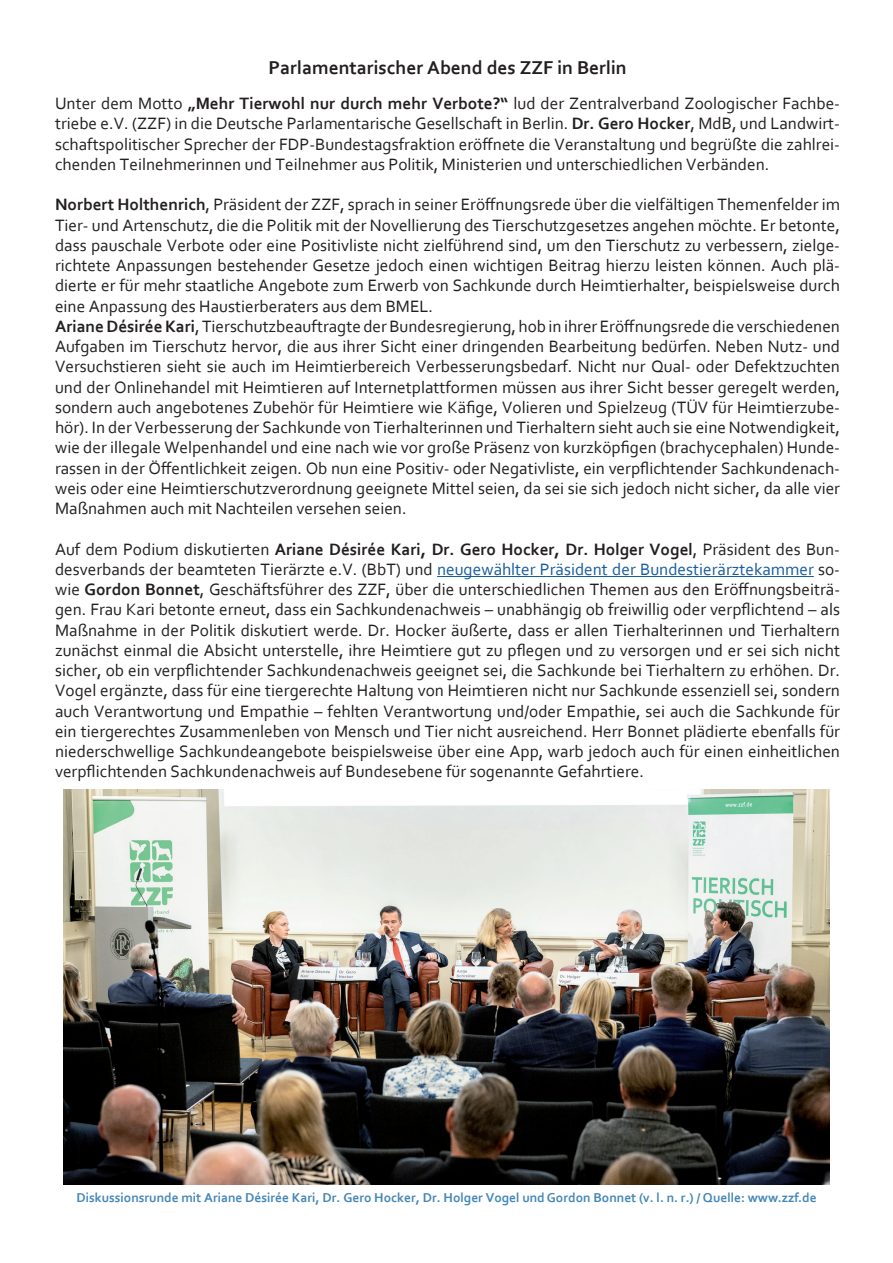
<style>
.page{position:relative;width:893px;height:1263px;background:#fff}
.page>*{position:absolute;margin:0;border:0;box-sizing:border-box;transform-origin:0 0}
.t1{font:700 19.5px "Corbel";color:#231f20}
.t2{font:17.25px/20.2px "Corbel";color:#231f20;text-align:justify}
.t3{font:700 13.5px "Corbel";color:#4487b9}
.s1{font-weight:700}
.s2{color:#175d9e}
</style>
<div class="page">
<hr style="left:437px;top:576px;width:377px;height:1px;background:#175d9e">
<img style="left:64px;top:789px;width:765px;height:395px">
<p class="t1" style="left:268px;top:55px;width:360px">Parlamentarischer Abend des ZZF in Berlin</p>
<p class="t2" style="left:55px;top:93px;width:786px">Unter dem Motto <span class="s1">„Mehr Tierwohl nur durch mehr Verbote?“</span> lud der Zentralverband Zoologischer Fachbe&shy;triebe e.V. (ZZF) in die Deutsche Parlamentarische Gesellschaft in Berlin. <span class="s1">Dr. Gero Hocker</span>, MdB, und Landwirt&shy;schaftspolitischer Sprecher der FDP-Bundestagsfraktion eröffnete die Veranstaltung und begrüßte die zahlrei&shy;chenden Teilnehmerinnen und Teilnehmer aus Politik, Ministerien und unterschiedlichen Verbänden.</p>
<p class="t2" style="left:55px;top:194px;width:786px;text-align:left"><span class="s1">Norbert Holthenrich</span>, Präsident der ZZF, sprach in seiner Eröffnungsrede über die vielfältigen Themenfelder im Tier- und Artenschutz, die die Politik mit der Novellierung des Tierschutzgesetzes angehen möchte. Er betonte, dass pauschale Verbote oder eine Positivliste nicht zielführend sind, um den Tierschutz zu verbessern, zielge&shy;richtete Anpassungen bestehender Gesetze jedoch einen wichtigen Beitrag hierzu leisten können. Auch plä&shy;dierte er für mehr staatliche Angebote zum Erwerb von Sachkunde durch Heimtierhalter, beispielsweise durch eine Anpassung des Haustierberaters aus dem BMEL.<br><span class="s1">Ariane Désirée Kari</span>, Tierschutzbeauftragte der Bundesregierung, hob in ihrer Eröffnungsrede die verschiedenen Aufgaben im Tierschutz hervor, die aus ihrer Sicht einer dringenden Bearbeitung bedürfen. Neben Nutz- und Versuchstieren sieht sie auch im Heimtierbereich Verbesserungsbedarf. Nicht nur Qual- oder Defektzuchten und der Onlinehandel mit Heimtieren auf Internetplattformen müssen aus ihrer Sicht besser geregelt werden, sondern auch angebotenes Zubehör für Heimtiere wie Käfige, Volieren und Spielzeug (TÜV für Heimtierzube&shy;hör). In der Verbesserung der Sachkunde von Tierhalterinnen und Tierhaltern sieht auch sie eine Notwendigkeit, wie der illegale Welpenhandel und eine nach wie vor große Präsenz von kurzköpfigen (brachycephalen) Hunde&shy;rassen in der Öffentlichkeit zeigen. Ob nun eine Positiv- oder Negativliste, ein verpflichtender Sachkundenach&shy;weis oder eine Heimtierschutzverordnung geeignete Mittel seien, da sei sie sich jedoch nicht sicher, da alle vier Maßnahmen auch mit Nachteilen versehen seien.</p>
<p class="t2" style="left:55px;top:538px;width:786px">Auf dem Podium diskutierten <span class="s1">Ariane Désirée Kari, Dr. Gero Hocker, Dr. Holger Vogel</span>, Präsident des Bun&shy;desverbands der beamteten Tierärzte e.V. (BbT) und <span class="s2">neugewählter Präsident der Bundestierärztekammer</span> so&shy;wie <span class="s1">Gordon Bonnet</span>, Geschäftsführer des ZZF, über die unterschiedlichen Themen aus den Eröffnungsbeiträ&shy;gen. Frau Kari betonte erneut, dass ein Sachkundenachweis – unabhängig ob freiwillig oder verpflichtend – als Maßnahme in der Politik diskutiert werde. Dr. Hocker äußerte, dass er allen Tierhalterinnen und Tierhaltern zunächst einmal die Absicht unterstelle, ihre Heimtiere gut zu pflegen und zu versorgen und er sei sich nicht sicher, ob ein verpflichtender Sachkundenachweis geeignet sei, die Sachkunde bei Tierhaltern zu erhöhen. Dr.<br>Vogel ergänzte, dass für eine tiergerechte Haltung von Heimtieren nicht nur Sachkunde essenziell sei, sondern auch Verantwortung und Empathie – fehlten Verantwortung und/oder Empathie, sei auch die Sachkunde für ein tiergerechtes Zusammenleben von Mensch und Tier nicht ausreichend. Herr Bonnet plädierte ebenfalls für niederschwellige Sachkundeangebote beispielsweise über eine App, warb jedoch auch für einen einheitlichen verpflichtenden Sachkundenachweis auf Bundesebene für sogenannte Gefahrtiere.</p>
<p class="t3" style="left:76px;top:1189px;width:742px">Diskussionsrunde mit Ariane Désirée Kari, Dr. Gero Hocker, Dr. Holger Vogel und Gordon Bonnet (v. l. n. r.) / Quelle: www.zzf.de</p>
</div>
